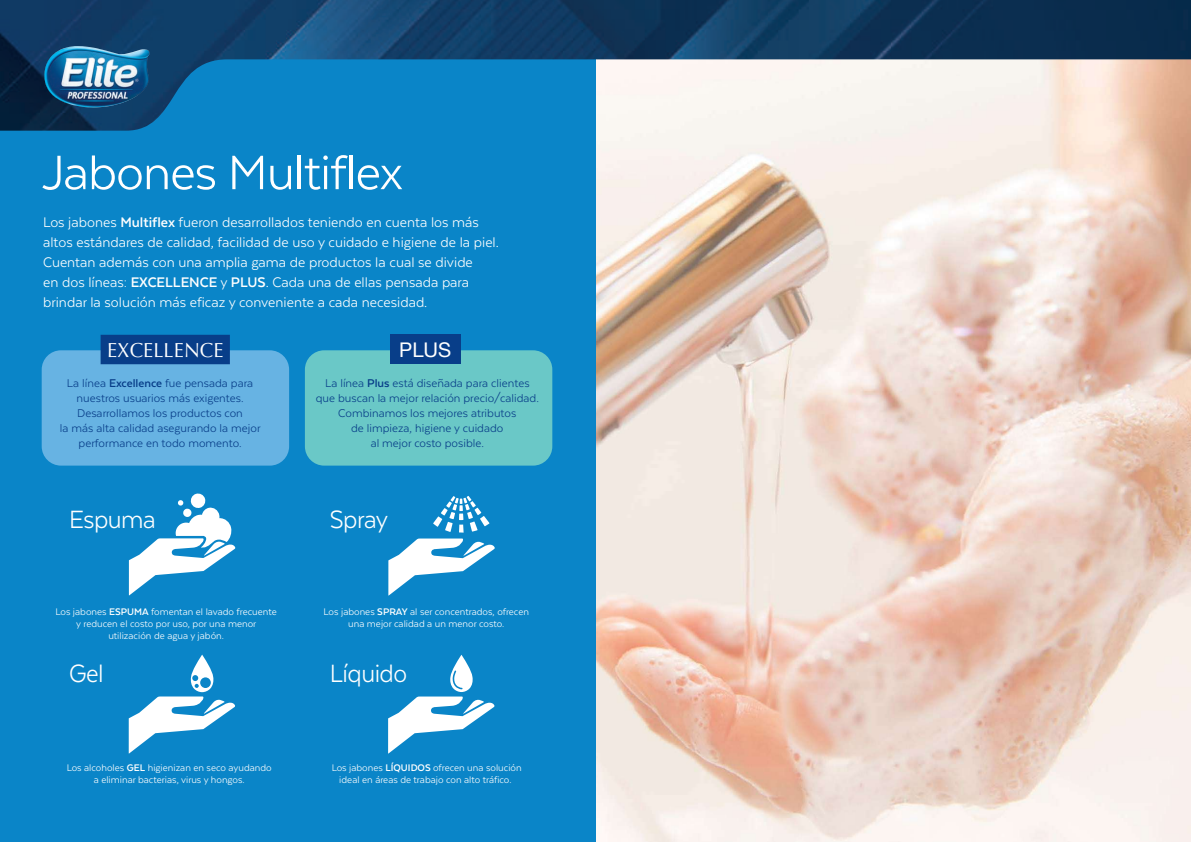
<style>
.page{position:relative;width:1191px;height:842px;background:#fff}
.page>*{position:absolute;margin:0;border:0;box-sizing:border-box;transform-origin:0 0}
.t1{font:55.7px "Texta";letter-spacing:-.02em;color:#fff}
.t2{font:28.8px "Texta";letter-spacing:-.02em;color:#fff;scale:.95 1}
.t3{font:20.3px "Optima LT Std";color:#fff}
.t4{font:20.2px "Helvetica Neue";color:#fff}
.t5{font:16px/20px "Texta";color:#fff}
.t6{font:13px/15px "Texta";color:#083e89;text-align:center}
.t7{font:11px/12px "Texta";color:#fff;text-align:center}
.s1{font-weight:700}
</style>
<div class="page">
<img style="left:595px;top:131px;width:596px;height:711px">
<div style="left:0;top:0;width:595px;height:842px;background:#0a85c8"></div>
<div style="left:42px;top:350px;width:247px;height:116px;background:#67b3e3;border-radius:19px"></div>
<div style="left:305px;top:350px;width:247px;height:116px;background:#6ac8c7;border-radius:19px"></div>
<svg style="left:129px;top:493px;width:106px;height:102px"></svg>
<svg style="left:388px;top:496px;width:107px;height:99px"></svg>
<svg style="left:388px;top:655px;width:106px;height:98px"></svg>
<svg style="left:129px;top:655px;width:106px;height:98px"></svg>
<div style="left:101px;top:335px;width:129px;height:29px;background:#083e89"></div>
<div style="left:391px;top:335px;width:70px;height:29px;background:#083e89"></div>
<img style="left:0;top:0;width:1191px;height:131px">
<img style="left:44px;top:46px;width:106px;height:62px">
<h1 class="t1" style="left:41px;top:144px;width:363px">Jabones Multiflex</h1>
<p class="t5" style="left:43px;top:212px;width:457px">Los jabones <span class="s1">Multiflex</span> fueron desarrollados teniendo en cuenta los más altos estándares de calidad, facilidad de uso y cuidado e higiene de la piel.<br>Cuentan además con una amplia gama de productos la cual se divide<br>en dos líneas: <span class="s1">EXCELLENCE</span> y <span class="s1">PLUS</span>. Cada una de ellas pensada para brindar la solución más eficaz y conveniente a cada necesidad.</p>
<h3 class="t3" style="left:107px;top:338px;width:118px">EXCELLENCE</h3>
<h3 class="t4" style="left:399px;top:335px;width:54px">PLUS</h3>
<p class="t6" style="left:316px;top:376px;width:225px">La línea <span class="s1">Plus</span> está diseñada para clientes que buscan la mejor relación precio/calidad.<br>Combinamos los mejores atributos<br>de limpieza, higiene y cuidado<br>al mejor costo posible.</p>
<p class="t6" style="left:60px;top:376px;width:202px">La línea <span class="s1">Excellence</span> fue pensada para nuestros usuarios más exigentes.<br>Desarrollamos los productos con<br>la más alta calidad asegurando la mejor performance en todo momento.</p>
<h2 class="t2" style="left:69px;top:504px;width:93px">Espuma</h2>
<h2 class="t2" style="left:330px;top:504px;width:63px">Spray</h2>
<p class="t7" style="left:55px;top:606px;width:223px">Los jabones <span class="s1">ESPUMA</span> fomentan el lavado frecuente y reducen el costo por uso, por una menor utilización de agua y jabón.</p>
<p class="t7" style="left:324px;top:606px;width:207px">Los jabones <span class="s1">SPRAY</span> al ser concentrados, ofrecen una mejor calidad a un menor costo.</p>
<h2 class="t2" style="left:69px;top:659px;width:38px">Gel</h2>
<h2 class="t2" style="left:330px;top:659px;width:83px">Líquido</h2>
<p class="t7" style="left:67px;top:761px;width:206px">Los alcoholes <span class="s1">GEL</span> higienizan en seco ayudando a eliminar bacterias, virus y hongos.</p>
<p class="t7" style="left:332px;top:761px;width:191px">Los jabones <span class="s1">LÍQUIDOS</span> ofrecen una solución ideal en áreas de trabajo con alto tráfico.</p>
</div>
